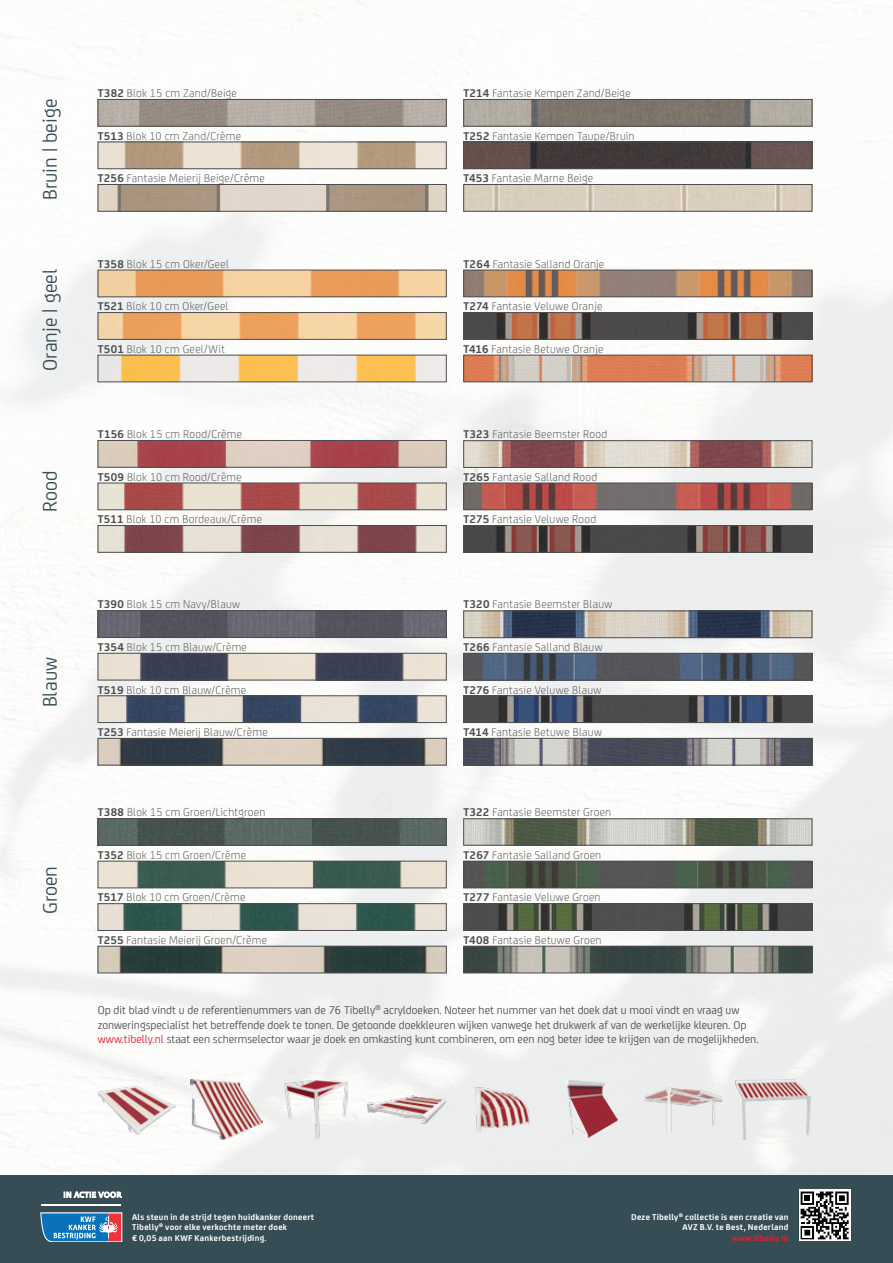
<style>
.page{position:relative;width:893px;height:1263px;background:#fff}
.page>*{position:absolute;margin:0;border:0;box-sizing:border-box;transform-origin:0 0}
.t1{font:21px "FS Joey";color:#374d55}
.t2{font:300 12px "FS Joey";letter-spacing:.02em;color:#4d4d4f}
.t3{font:12px/14.4px "FS Joey";color:#4d4d4f}
.t4{font:700 9px/10.8px "FS Joey";letter-spacing:.03em;color:#fff;text-align:right}
.t5{font:700 9px "FS Joey";letter-spacing:.025em;color:#ed1c29}
.s1{font-weight:700}
.s2{color:#ed1c29}
</style>
<div class="page">
<div style="left:0;top:0;width:893px;height:1263px;background:linear-gradient(to right,#f9f9f8,#f0f0f0)"></div>
<div style="left:0;top:1176px;width:893px;height:87px;background:#374d55"></div>
<img style="left:98px;top:1084px;width:78px;height:51px">
<img style="left:190px;top:1080px;width:73px;height:59px">
<img style="left:285px;top:1080px;width:63px;height:59px">
<img style="left:367px;top:1096px;width:79px;height:27px">
<img style="left:473px;top:1080px;width:59px;height:59px">
<img style="left:566px;top:1080px;width:53px;height:59px">
<img style="left:643px;top:1087px;width:78px;height:45px">
<img style="left:735px;top:1080px;width:75px;height:59px">
<svg style="left:799px;top:1189px;width:51px;height:52px"></svg>
<svg style="left:801px;top:1191px;width:48px;height:48px"></svg>
<svg style="left:40px;top:1212px;width:82px;height:30px"></svg>
<hr style="left:42px;top:1205px;width:79px;height:1px;background:#fff">
<svg style="left:64px;top:1191px;width:58px;height:8px"></svg>
<img style="left:100px;top:101px;width:344px;height:23px">
<div style="left:98px;top:99px;width:348px;height:27px;border:1px solid #4d4d4f"></div>
<img style="left:100px;top:144px;width:344px;height:23px">
<div style="left:98px;top:142px;width:348px;height:27px;border:1px solid #4d4d4f"></div>
<img style="left:100px;top:186px;width:344px;height:23px">
<div style="left:98px;top:184px;width:348px;height:27px;border:1px solid #4d4d4f"></div>
<img style="left:465px;top:101px;width:345px;height:23px">
<div style="left:463px;top:99px;width:349px;height:27px;border:1px solid #4d4d4f"></div>
<img style="left:465px;top:144px;width:345px;height:23px">
<div style="left:463px;top:142px;width:349px;height:27px;border:1px solid #4d4d4f"></div>
<img style="left:465px;top:186px;width:345px;height:23px">
<div style="left:463px;top:184px;width:349px;height:27px;border:1px solid #4d4d4f"></div>
<img style="left:100px;top:272px;width:344px;height:23px">
<div style="left:98px;top:270px;width:348px;height:27px;border:1px solid #4d4d4f"></div>
<img style="left:100px;top:314px;width:344px;height:24px">
<div style="left:98px;top:312px;width:348px;height:28px;border:1px solid #4d4d4f"></div>
<img style="left:100px;top:357px;width:344px;height:23px">
<img style="left:465px;top:272px;width:345px;height:23px">
<div style="left:463px;top:270px;width:349px;height:27px;border:1px solid #4d4d4f"></div>
<img style="left:465px;top:314px;width:345px;height:24px">
<div style="left:463px;top:312px;width:349px;height:28px;border:1px solid #4d4d4f"></div>
<img style="left:465px;top:357px;width:345px;height:23px">
<div style="left:463px;top:355px;width:349px;height:27px;border:1px solid #4d4d4f"></div>
<img style="left:100px;top:485px;width:344px;height:23px">
<div style="left:98px;top:483px;width:348px;height:27px;border:1px solid #4d4d4f"></div>
<img style="left:100px;top:527px;width:344px;height:23px">
<div style="left:98px;top:525px;width:348px;height:27px;border:1px solid #4d4d4f"></div>
<img style="left:465px;top:485px;width:345px;height:23px">
<div style="left:463px;top:483px;width:349px;height:27px;border:1px solid #4d4d4f"></div>
<img style="left:465px;top:527px;width:345px;height:23px">
<div style="left:463px;top:525px;width:349px;height:27px;border:1px solid #4d4d4f"></div>
<img style="left:465px;top:442px;width:172px;height:24px">
<img style="left:100px;top:442px;width:344px;height:23px">
<div style="left:98px;top:440px;width:348px;height:27px;border:1px solid #4d4d4f"></div>
<svg style="left:637px;top:442px;width:173px;height:24px"></svg>
<img style="left:100px;top:612px;width:344px;height:24px">
<div style="left:98px;top:610px;width:348px;height:28px;border:1px solid #4d4d4f"></div>
<img style="left:100px;top:655px;width:344px;height:23px">
<div style="left:98px;top:653px;width:348px;height:27px;border:1px solid #4d4d4f"></div>
<img style="left:100px;top:698px;width:344px;height:23px">
<div style="left:98px;top:696px;width:348px;height:27px;border:1px solid #4d4d4f"></div>
<img style="left:100px;top:740px;width:344px;height:23px">
<div style="left:98px;top:738px;width:348px;height:27px;border:1px solid #4d4d4f"></div>
<img style="left:465px;top:613px;width:171px;height:23px">
<img style="left:465px;top:655px;width:345px;height:23px">
<div style="left:463px;top:653px;width:349px;height:27px;border:1px solid #4d4d4f"></div>
<img style="left:465px;top:698px;width:345px;height:23px">
<div style="left:463px;top:696px;width:349px;height:27px;border:1px solid #4d4d4f"></div>
<img style="left:465px;top:740px;width:345px;height:23px">
<div style="left:463px;top:738px;width:349px;height:27px;border:1px solid #4d4d4f"></div>
<svg style="left:636px;top:613px;width:174px;height:23px"></svg>
<img style="left:100px;top:820px;width:344px;height:23px">
<div style="left:98px;top:818px;width:348px;height:27px;border:1px solid #4d4d4f"></div>
<img style="left:100px;top:863px;width:344px;height:23px">
<div style="left:98px;top:861px;width:348px;height:27px;border:1px solid #4d4d4f"></div>
<img style="left:100px;top:905px;width:344px;height:24px">
<div style="left:98px;top:903px;width:348px;height:28px;border:1px solid #4d4d4f"></div>
<img style="left:100px;top:948px;width:344px;height:23px">
<div style="left:98px;top:946px;width:348px;height:27px;border:1px solid #4d4d4f"></div>
<img style="left:465px;top:863px;width:345px;height:23px">
<div style="left:463px;top:861px;width:349px;height:27px;border:1px solid #4d4d4f"></div>
<img style="left:465px;top:905px;width:345px;height:24px">
<div style="left:463px;top:903px;width:349px;height:28px;border:1px solid #4d4d4f"></div>
<img style="left:465px;top:948px;width:345px;height:23px">
<div style="left:463px;top:946px;width:349px;height:27px;border:1px solid #4d4d4f"></div>
<img style="left:465px;top:821px;width:172px;height:22px">
<svg style="left:637px;top:821px;width:173px;height:22px"></svg>
<div style="left:463px;top:819px;width:349px;height:26px;border:1px solid #4d4d4f"></div>
<div style="left:463px;top:611px;width:349px;height:27px;border:1px solid #4d4d4f"></div>
<div style="left:463px;top:440px;width:349px;height:28px;border:1px solid #4d4d4f"></div>
<h1 class="t1" style="left:35px;top:200px;width:103px;rotate:-90deg">Bruin | beige</h1>
<h1 class="t1" style="left:35px;top:371px;width:103px;rotate:-90deg">Oranje | geel</h1>
<h1 class="t1" style="left:35px;top:512px;width:43px;rotate:-90deg">Rood</h1>
<h1 class="t1" style="left:35px;top:707px;width:52px;rotate:-90deg">Blauw</h1>
<h1 class="t1" style="left:35px;top:914px;width:50px;rotate:-90deg">Groen</h1>
<p class="t2" style="left:98px;top:85px;width:141px"><span class="s1">T382</span> Blok 15 cm Zand/Beige</p>
<p class="t2" style="left:98px;top:127px;width:145px"><span class="s1">T513</span> Blok 10 cm Zand/Crème</p>
<p class="t2" style="left:98px;top:170px;width:169px"><span class="s1">T256</span> Fantasie Meierij Beige/Crème</p>
<p class="t2" style="left:98px;top:255px;width:133px"><span class="s1">T358</span> Blok 15 cm Oker/Geel</p>
<p class="t2" style="left:98px;top:298px;width:132px"><span class="s1">T521</span> Blok 10 cm Oker/Geel</p>
<p class="t2" style="left:98px;top:340px;width:129px"><span class="s1">T501</span> Blok 10 cm Geel/Wit</p>
<p class="t2" style="left:98px;top:426px;width:146px"><span class="s1">T156</span> Blok 15 cm Rood/Crème</p>
<p class="t2" style="left:98px;top:468px;width:146px"><span class="s1">T509</span> Blok 10 cm Rood/Crème</p>
<p class="t2" style="left:98px;top:511px;width:166px"><span class="s1">T511</span> Blok 10 cm Bordeaux/Crème</p>
<p class="t2" style="left:98px;top:596px;width:144px"><span class="s1">T390</span> Blok 15 cm Navy/Blauw</p>
<p class="t2" style="left:98px;top:638px;width:151px"><span class="s1">T354</span> Blok 15 cm Blauw/Crème</p>
<p class="t2" style="left:98px;top:681px;width:150px"><span class="s1">T519</span> Blok 10 cm Blauw/Crème</p>
<p class="t2" style="left:98px;top:724px;width:171px"><span class="s1">T253</span> Fantasie Meierij Blauw/Crème</p>
<p class="t2" style="left:98px;top:804px;width:169px"><span class="s1">T388</span> Blok 15 cm Groen/Lichtgroen</p>
<p class="t2" style="left:98px;top:846px;width:150px"><span class="s1">T352</span> Blok 15 cm Groen/Crème</p>
<p class="t2" style="left:98px;top:889px;width:149px"><span class="s1">T517</span> Blok 10 cm Groen/Crème</p>
<p class="t2" style="left:98px;top:931px;width:171px"><span class="s1">T255</span> Fantasie Meierij Groen/Crème</p>
<p class="t2" style="left:463px;top:85px;width:169px"><span class="s1">T214</span> Fantasie Kempen Zand/Beige</p>
<p class="t2" style="left:463px;top:127px;width:173px"><span class="s1">T252</span> Fantasie Kempen Taupe/Bruin</p>
<p class="t2" style="left:463px;top:170px;width:131px"><span class="s1">T453</span> Fantasie Marne Beige</p>
<p class="t2" style="left:463px;top:255px;width:142px"><span class="s1">T264</span> Fantasie Salland Oranje</p>
<p class="t2" style="left:463px;top:298px;width:140px"><span class="s1">T274</span> Fantasie Veluwe Oranje</p>
<p class="t2" style="left:463px;top:340px;width:141px"><span class="s1">T416</span> Fantasie Betuwe Oranje</p>
<p class="t2" style="left:463px;top:426px;width:145px"><span class="s1">T323</span> Fantasie Beemster Rood</p>
<p class="t2" style="left:463px;top:468px;width:135px"><span class="s1">T265</span> Fantasie Salland Rood</p>
<p class="t2" style="left:463px;top:511px;width:134px"><span class="s1">T275</span> Fantasie Veluwe Rood</p>
<p class="t2" style="left:463px;top:596px;width:150px"><span class="s1">T320</span> Fantasie Beemster Blauw</p>
<p class="t2" style="left:463px;top:638px;width:141px"><span class="s1">T266</span> Fantasie Salland Blauw</p>
<p class="t2" style="left:463px;top:681px;width:139px"><span class="s1">T276</span> Fantasie Veluwe Blauw</p>
<p class="t2" style="left:463px;top:724px;width:140px"><span class="s1">T414</span> Fantasie Betuwe Blauw</p>
<p class="t2" style="left:463px;top:804px;width:149px"><span class="s1">T322</span> Fantasie Beemster Groen</p>
<p class="t2" style="left:463px;top:846px;width:139px"><span class="s1">T267</span> Fantasie Salland Groen</p>
<p class="t2" style="left:463px;top:889px;width:139px"><span class="s1">T277</span> Fantasie Veluwe Groen</p>
<p class="t2" style="left:463px;top:931px;width:140px"><span class="s1">T408</span> Fantasie Betuwe Groen</p>
<p class="t3" style="left:98px;top:1002px;width:662px">Op dit blad vindt u de referentienummers van de 76 Tibelly<sup>®</sup> acryldoeken. Noteer het nummer van het doek dat u mooi vindt en vraag uw zonweringspecialist het betreffende doek te tonen. De getoonde doekkleuren wijken vanwege het drukwerk af van de werkelijke kleuren. Op <span class="s2">www.tibelly.nl</span> staat een schermselector waar je doek en omkasting kunt combineren, om een nog beter idee te krijgen van de mogelijkheden.</p>
<p class="t4" style="left:132px;top:1211px;width:184px;text-align:left">Als steun in de strijd tegen huidkanker doneert<br>Tibelly<sup>®</sup> voor elke verkochte meter doek<br>€ 0,05 aan KWF Kankerbestrijding.</p>
<p class="t4" style="left:631px;top:1211px;width:159px">Deze Tibelly<sup>®</sup> collectie is een creatie van<br>AVZ B.V. te Best, Nederland</p>
<p class="t5" style="left:732px;top:1231px;width:58px">www.tibelly.nl</p>
</div>
